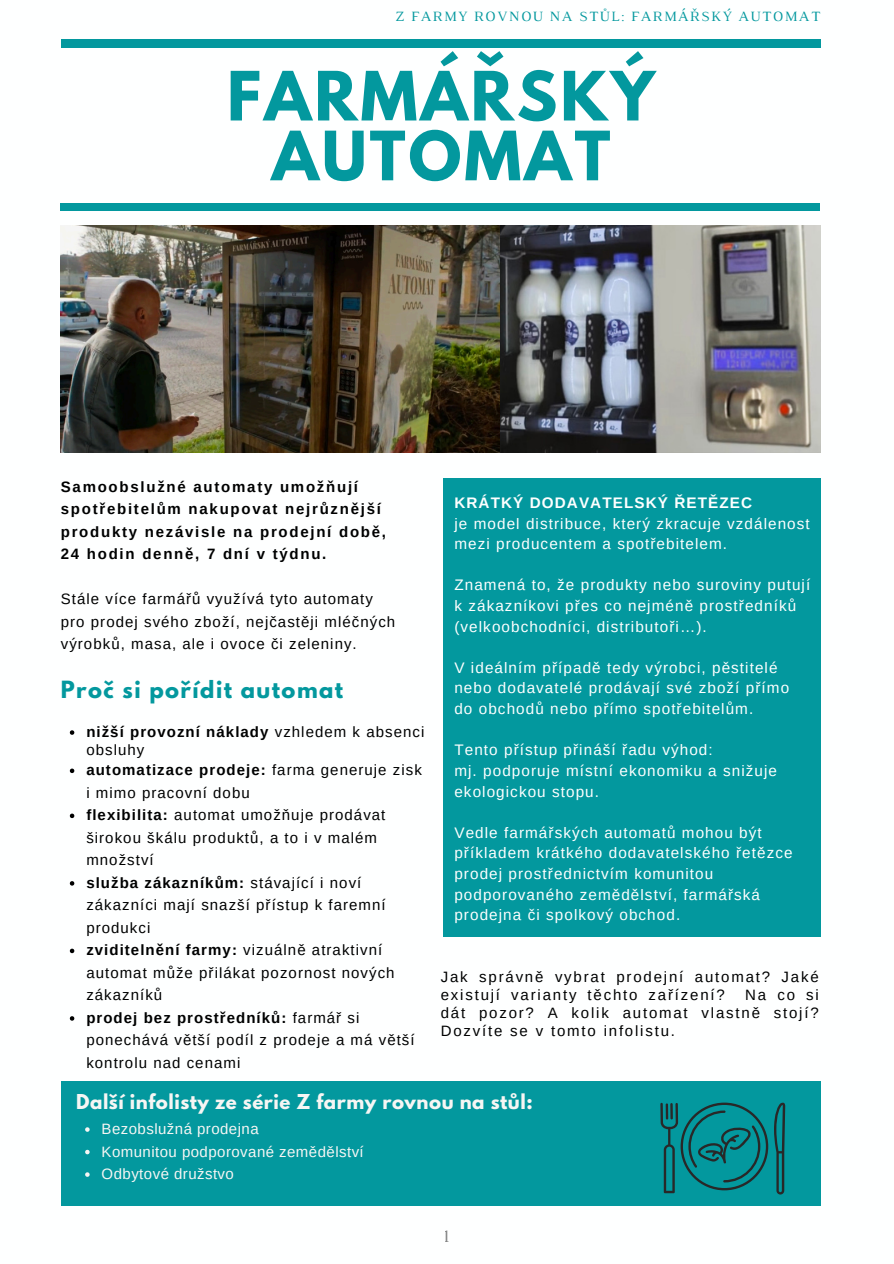
<style>
.page{position:relative;width:894px;height:1264px;background:#fff}
.page>*{position:absolute;margin:0;border:0;box-sizing:border-box;transform-origin:0 0}
.t1{font:700 60.15px/59.8px "League Spartan";letter-spacing:.05em;color:#03989e;text-align:center}
.t2{font:700 21px "League Spartan";letter-spacing:.07em;color:#03989e}
.t3{font:700 18.15px "League Spartan";letter-spacing:.03em;color:#f6f6f4}
.t4{font:18px "Luthier";color:#000}
.t5{font:15.3px/20.5px "Arimo";letter-spacing:.07em;color:#feffff}
.t6{font:700 15.3px "Arimo";letter-spacing:.07em;color:#feffff}
.t7{font:15px/22.5px "Arimo";letter-spacing:.07em;color:#000}
.t8{font:700 15px/22.5px "Arimo";letter-spacing:.115em;color:#000}
.t9{font:15px/18px "Arimo";letter-spacing:.12em;color:#000}
.t10{font:15px "Arimo";letter-spacing:.03em;color:#f6f6f4}
.t11{font:14.4px "Luthier";letter-spacing:.095em;color:#03989e}
.s1{font-weight:700}
</style>
<div class="page">
<div style="left:61px;top:203px;width:758px;height:8px;background:#03989e"></div>
<div style="left:61px;top:40px;width:759px;height:7px;background:#03989e"></div>
<img style="left:61px;top:225px;width:759px;height:227px">
<div style="left:443px;top:478px;width:377px;height:458px;background:#03989e"></div>
<svg style="left:70px;top:730px;width:4px;height:4px"></svg>
<svg style="left:70px;top:768px;width:4px;height:5px"></svg>
<svg style="left:70px;top:813px;width:4px;height:5px"></svg>
<svg style="left:70px;top:881px;width:4px;height:4px"></svg>
<svg style="left:70px;top:948px;width:4px;height:5px"></svg>
<svg style="left:70px;top:1016px;width:4px;height:4px"></svg>
<div style="left:61px;top:1081px;width:759px;height:124px;background:#03989e"></div>
<svg style="left:660px;top:1102px;width:125px;height:92px"></svg>
<svg style="left:85px;top:1127px;width:5px;height:4px"></svg>
<svg style="left:85px;top:1149px;width:5px;height:5px"></svg>
<svg style="left:85px;top:1172px;width:5px;height:4px"></svg>
<h1 class="t11" style="left:395px;top:11px;width:427px">Z FARMY ROVNOU NA STŮL: FARMÁŘSKÝ AUTOMAT</h1>
<h5 class="t1" style="left:227px;top:74px;width:429px">FARMÁŘSKÝ<br>AUTOMAT</h5>
<p class="t8" style="left:61px;top:475px;width:326px">Samoobslužné automaty umožňují spotřebitelům nakupovat nejrůznější produkty nezávisle na prodejní době, 24 hodin denně, 7 dní v týdnu.</p>
<h3 class="t7" style="left:61px;top:587px;width:313px">Stále více farmářů využívá tyto automaty</h3>
<p class="t7" style="left:61px;top:610px;width:336px">pro prodej svého zboží, nejčastěji mléčných výrobků, masa, ale i ovoce či zeleniny.</p>
<p class="t2" style="left:61px;top:678px;width:284px">Proč si pořídit automat</p>
<h6 class="t7" style="left:86px;top:722px;width:339px;line-height:18px"><span class="s1">nižší provozní náklady</span> vzhledem k absenci obsluhy</h6>
<p class="t7" style="left:86px;top:758px;width:337px"><span class="s1">automatizace prodeje:</span> farma generuje zisk i mimo pracovní dobu</p>
<p class="t7" style="left:86px;top:803px;width:300px"><span class="s1">flexibilita:</span> automat umožňuje prodávat širokou škálu produktů, a to i v malém množství</p>
<h2 class="t7" style="left:86px;top:871px;width:301px"><span class="s1">služba zákazníkům:</span> stávající i noví zákazníci mají snazší přístup k faremní produkci</h2>
<p class="t7" style="left:86px;top:938px;width:310px"><span class="s1">zviditelnění farmy:</span> vizuálně atraktivní automat může přilákat pozornost nových zákazníků</p>
<p class="t7" style="left:86px;top:1006px;width:330px"><span class="s1">prodej bez prostředníků:</span> farmář si ponechává větší podíl z prodeje a má větší kontrolu nad cenami</p>
<p class="t6" style="left:454px;top:494px;width:299px">KRÁTKÝ DODAVATELSKÝ ŘETĚZEC</p>
<p class="t5" style="left:454px;top:513px;width:357px">je model distribuce, který zkracuje vzdálenost mezi producentem a spotřebitelem.</p>
<p class="t5" style="left:454px;top:575px;width:357px">Znamená to, že produkty nebo suroviny putují k zákazníkovi přes co nejméně prostředníků (velkoobchodníci, distributoři…).</p>
<p class="t5" style="left:454px;top:657px;width:336px">V ideálním případě tedy výrobci, pěstitelé nebo dodavatelé prodávají své zboží přímo</p>
<p class="t5" style="left:454px;top:698px;width:300px">do obchodů nebo přímo spotřebitelům.</p>
<p class="t5" style="left:454px;top:739px;width:260px">Tento přístup přináší řadu výhod:</p>
<p class="t5" style="left:454px;top:760px;width:324px">mj. podporuje místní ekonomiku a snižuje ekologickou stopu.</p>
<p class="t5" style="left:454px;top:822px;width:339px">Vedle farmářských automatů mohou být příkladem krátkého dodavatelského řetězce prodej prostřednictvím komunitou podporovaného zemědělství, farmářská prodejna či spolkový obchod.</p>
<p class="t9" style="left:440px;top:967px;width:379px">Jak správně vybrat prodejní automat? Jaké existují varianty těchto zařízení?</p>
<p class="t7" style="left:440px;top:985px;width:379px;line-height:18px;text-align:justify;text-indent:304px">Na co si dát pozor? A kolik automat vlastně stojí?<br>Dozvíte se v tomto infolistu.</p>
<p class="t3" style="left:76px;top:1092px;width:458px">Další infolisty ze série Z farmy rovnou na stůl:</p>
<p class="t10" style="left:102px;top:1120px;width:158px">Bezobslužná prodejna</p>
<p class="t10" style="left:102px;top:1142px;width:263px">Komunitou podporované zemědělství</p>
<p class="t10" style="left:102px;top:1165px;width:134px">Odbytové družstvo</p>
<p class="t4" style="left:443px;top:1229px;width:7px">1</p>
</div>
